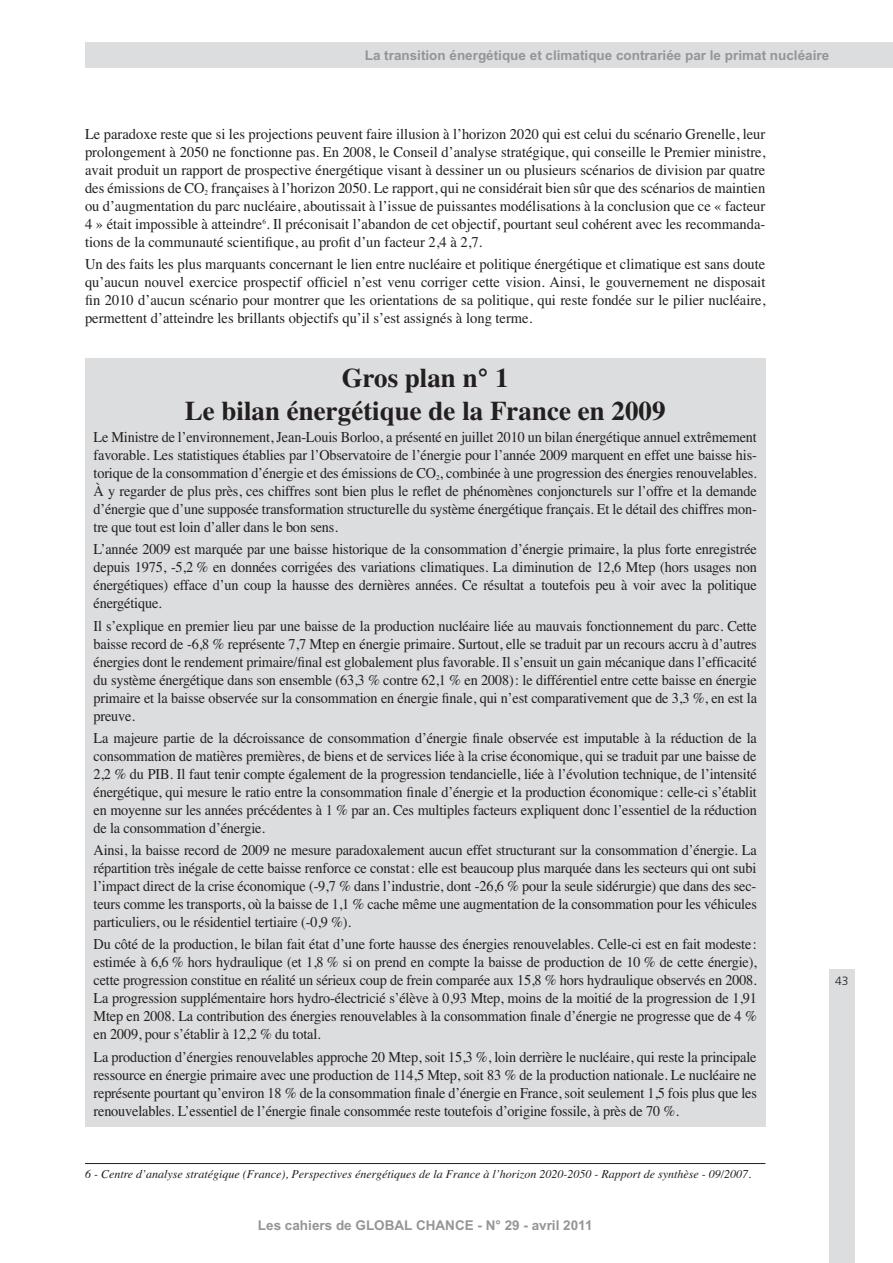
<style>
.page{position:relative;width:893px;height:1263px;background:#fff}
.page>*{position:absolute;margin:0;border:0;box-sizing:border-box;transform-origin:0 0}
.t1{font:700 27px/32.4px "Times";color:#231f20;text-align:center}
.t2{font:15px/18px "Times";letter-spacing:-.01em;color:#231f20;text-align:justify;scale:.95 1}
.t3{font:15px/18px "Times";letter-spacing:-.01em;color:#231f20;text-align:justify}
.t4{font:700 13.5px "Arial";color:#939598}
.t5{font:italic 12px "Times";color:#231f20}
.t6{font:300 12px "Frutiger";color:#231f20}
</style>
<div class="page">
<div style="left:829px;top:969px;width:26px;height:294px;background:#dcddde"></div>
<hr style="left:85px;top:1163px;width:680px;height:1px;background:#231f20">
<div style="left:85px;top:43px;width:808px;height:25px;background:#dcddde"></div>
<div style="left:85px;top:359px;width:680px;height:768px;background:#dcddde"></div>
<p class="t4" style="left:365px;top:48px;width:466px">La transition énergétique et climatique contrariée par le primat nucléaire</p>
<p class="t3" style="left:85px;top:126px;width:682px">Le paradoxe reste que si les projections peuvent faire illusion à l’horizon 2020 qui est celui du scénario Grenelle, leur prolongement à 2050 ne fonctionne pas. En 2008, le Conseil d’analyse stratégique, qui conseille le Premier ministre, avait produit un rapport de prospective énergétique visant à dessiner un ou plusieurs scénarios de division par quatre des émissions de CO<sub>2</sub> françaises à l’horizon 2050. Le rapport, qui ne considérait bien sûr que des scénarios de maintien ou d’augmentation du parc nucléaire, aboutissait à l’issue de puissantes modélisations à la conclusion que ce « facteur 4 » était impossible à atteindre<sup>6</sup>. Il préconisait l’abandon de cet objectif, pourtant seul cohérent avec les recommanda&shy;tions de la communauté scientifique, au profit d’un facteur 2,4 à 2,7.</p>
<p class="t3" style="left:85px;top:256px;width:682px">Un des faits les plus marquants concernant le lien entre nucléaire et politique énergétique et climatique est sans doute qu’aucun nouvel exercice prospectif officiel n’est venu corriger cette vision. Ainsi, le gouvernement ne disposait fin 2010 d’aucun scénario pour montrer que les orientations de sa politique, qui reste fondée sur le pilier nucléaire, permettent d’atteindre les brillants objectifs qu’il s’est assignés à long terme.</p>
<p class="t1" style="left:185px;top:364px;width:482px">Gros plan n° 1<br>Le bilan énergétique de la France en 2009</p>
<p class="t2" style="left:94px;top:429px;width:700px">Le Ministre de l’environnement, Jean-Louis Borloo, a présenté en juillet 2010 un bilan énergétique annuel extrêmement favorable. Les statistiques établies par l’Observatoire de l’énergie pour l’année 2009 marquent en effet une baisse his&shy;torique de la consommation d’énergie et des émissions de CO<sub>2</sub>, combinée à une progression des énergies renouvelables.<br>À y regarder de plus près, ces chiffres sont bien plus le reflet de phénomènes conjoncturels sur l’offre et la demande d’énergie que d’une supposée transformation structurelle du système énergétique français. Et le détail des chiffres mon&shy;tre que tout est loin d’aller dans le bon sens.</p>
<p class="t2" style="left:94px;top:542px;width:700px">L’année 2009 est marquée par une baisse historique de la consommation d’énergie primaire, la plus forte enregistrée depuis 1975, -5,2 % en données corrigées des variations climatiques. La diminution de 12,6 Mtep (hors usages non énergétiques) efface d’un coup la hausse des dernières années. Ce résultat a toutefois peu à voir avec la politique énergétique.</p>
<p class="t2" style="left:94px;top:618px;width:700px">Il s’explique en premier lieu par une baisse de la production nucléaire liée au mauvais fonctionnement du parc. Cette baisse record de -6,8 % représente 7,7 Mtep en énergie primaire. Surtout, elle se traduit par un recours accru à d’autres énergies dont le rendement primaire/final est globalement plus favorable. Il s’ensuit un gain mécanique dans l’efficacité du système énergétique dans son ensemble (63,3 % contre 62,1 % en 2008) : le différentiel entre cette baisse en énergie primaire et la baisse observée sur la consommation en énergie finale, qui n’est comparativement que de 3,3 %, en est la preuve.</p>
<p class="t2" style="left:94px;top:730px;width:700px">La majeure partie de la décroissance de consommation d’énergie finale observée est imputable à la réduction de la consommation de matières premières, de biens et de services liée à la crise économique, qui se traduit par une baisse de 2,2 % du PIB. Il faut tenir compte également de la progression tendancielle, liée à l’évolution technique, de l’intensité énergétique, qui mesure le ratio entre la consommation finale d’énergie et la production économique : celle-ci s’établit en moyenne sur les années précédentes à 1 % par an. Ces multiples facteurs expliquent donc l’essentiel de la réduction de la consommation d’énergie.</p>
<p class="t2" style="left:94px;top:842px;width:700px">Ainsi, la baisse record de 2009 ne mesure paradoxalement aucun effet structurant sur la consommation d’énergie. La répartition très inégale de cette baisse renforce ce constat : elle est beaucoup plus marquée dans les secteurs qui ont subi l’impact direct de la crise économique (-9,7 % dans l’industrie, dont -26,6 % pour la seule sidérurgie) que dans des sec&shy;teurs comme les transports, où la baisse de 1,1 % cache même une augmentation de la consommation pour les véhicules particuliers, ou le résidentiel tertiaire (-0,9 %).</p>
<p class="t2" style="left:94px;top:937px;width:700px">Du côté de la production, le bilan fait état d’une forte hausse des énergies renouvelables. Celle-ci est en fait modeste : estimée à 6,6 % hors hydraulique (et 1,8 % si on prend en compte la baisse de production de 10 % de cette énergie), cette progression constitue en réalité un sérieux coup de frein comparée aux 15,8 % hors hydraulique observés en 2008.<br>La progression supplémentaire hors hydro-électricié s’élève à 0,93 Mtep, moins de la moitié de la progression de 1,91<br>Mtep en 2008. La contribution des énergies renouvelables à la consommation finale d’énergie ne progresse que de 4 % en 2009, pour s’établir à 12,2 % du total.</p>
<p class="t2" style="left:94px;top:1049px;width:700px">La production d’énergies renouvelables approche 20 Mtep, soit 15,3 %, loin derrière le nucléaire, qui reste la principale ressource en énergie primaire avec une production de 114,5 Mtep, soit 83 % de la production nationale. Le nucléaire ne représente pourtant qu’environ 18 % de la consommation finale d’énergie en France, soit seulement 1,5 fois plus que les renouvelables. L’essentiel de l’énergie finale consommée reste toutefois d’origine fossile, à près de 70 %.</p>
<p class="t5" style="left:85px;top:1169px;width:667px">6 - Centre d’analyse stratégique (France), Perspectives énergétiques de la France à l’horizon 2020-2050 - Rapport de synthèse - 09/2007.</p>
<p class="t4" style="left:258px;top:1218px;width:336px">Les cahiers de GLOBAL CHANCE - N° 29 - avril 2011</p>
<p class="t6" style="left:835px;top:976px;width:15px">43</p>
</div>
